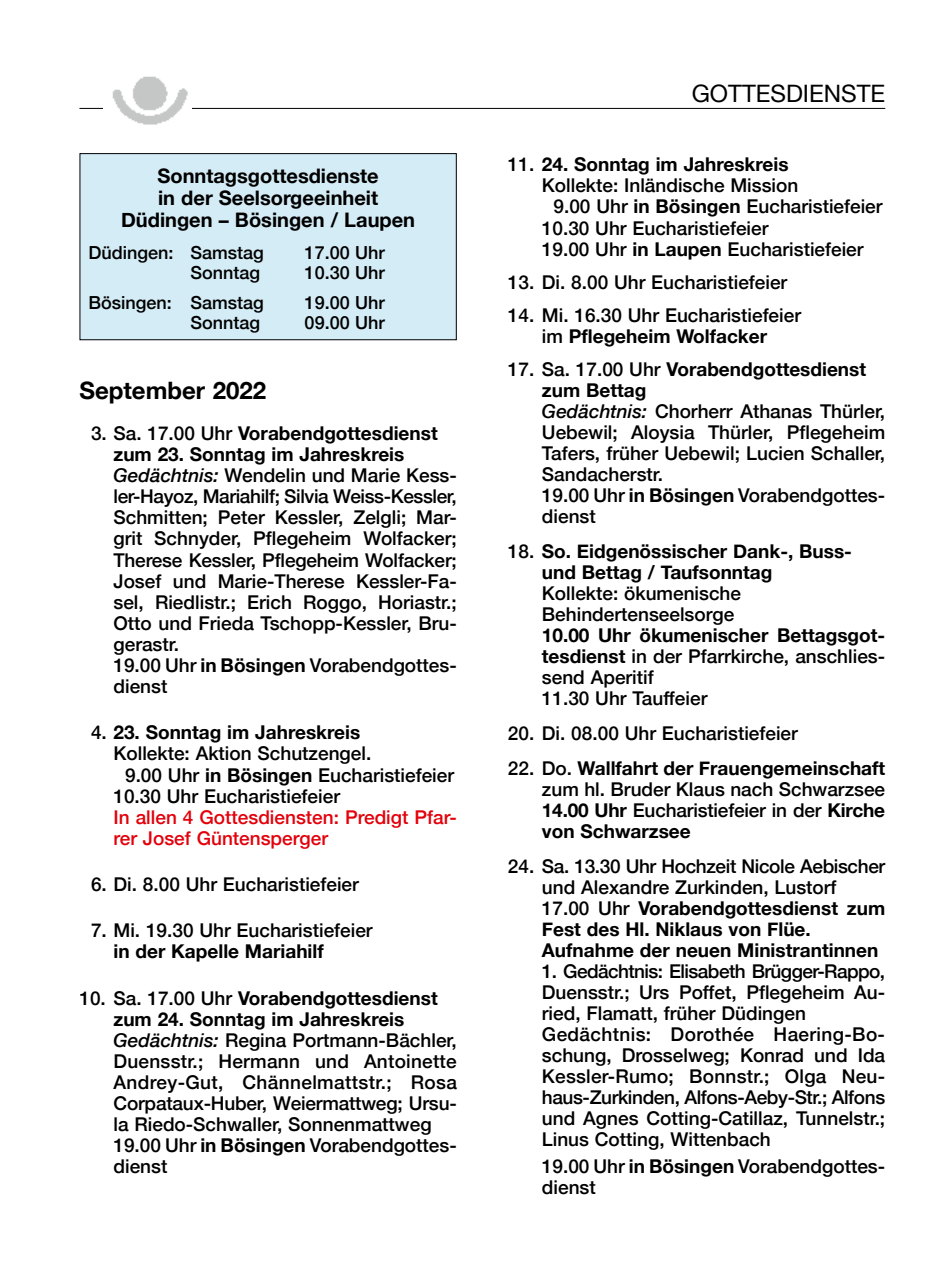
<style>
.page{position:relative;width:942px;height:1276px;background:#fff}
.page>*{position:absolute;margin:0;border:0;box-sizing:border-box;transform-origin:0 0}
.t1{font:700 24px "Helvetica Neue";color:#000}
.t2{font:24px "Helvetica Neue";color:#000}
.t3{font:700 20px/22px "Helvetica Neue";color:#000;text-align:center}
.t4{font:500 19px/21px "Helvetica Neue";color:#000}
.t5{font:700 19px/21px "Helvetica Neue";color:#000}
.t6{font:500 19px/21px "Helvetica Neue";color:#e3000b}
.t7{font:500 18px "Helvetica Neue";color:#000}
.s1{font-weight:700}
.s2{font-style:italic}
.s3{font-weight:500}
</style>
<div class="page">
<hr style="left:79px;top:108px;width:805px;height:1px;background:#000">
<div style="left:103px;top:66px;width:89px;height:73px;background:#fff"></div>
<img style="left:112px;top:76px;width:76px;height:49px">
<div style="left:80px;top:154px;width:376px;height:186px;background:#d4ecf5"></div>
<div style="left:79px;top:153px;width:377px;height:187px;border:1px solid #000"></div>
<p class="t3" style="left:121px;top:166px;width:295px">Sonntagsgottesdienste<br>in der Seelsorgeeinheit<br>Düdingen – Bösingen / Laupen</p>
<p class="t7" style="left:88px;top:238px;width:177px">Düdingen: Samstag</p>
<p class="t7" style="left:304px;top:238px;width:82px">17.00 Uhr</p>
<p class="t7" style="left:190px;top:258px;width:71px">Sonntag</p>
<p class="t7" style="left:304px;top:258px;width:82px">10.30 Uhr</p>
<p class="t7" style="left:88px;top:288px;width:177px">Bösingen: Samstag</p>
<p class="t7" style="left:304px;top:288px;width:82px">19.00 Uhr</p>
<p class="t7" style="left:190px;top:308px;width:71px">Sonntag</p>
<p class="t7" style="left:304px;top:308px;width:82px">09.00 Uhr</p>
<p class="t1" style="left:79px;top:371px;width:188px">September 2022</p>
<p class="t4" style="left:113px;top:421px;width:345px;text-indent:-22px">3. Sa. 17.00 Uhr <span class="s1">Vorabendgottesdienst zum 23. Sonntag im Jahreskreis </span><span class="s2">Gedächtnis:</span> Wendelin und Marie Kess&shy;ler-Hayoz, Mariahilf; Silvia Weiss-Kessler, Schmitten; Peter Kessler, Zelgli; Mar&shy;grit Schnyder, Pflegeheim Wolfacker; Therese Kessler, Pflegeheim Wolfacker; Josef und Marie-Therese Kessler-Fa&shy;sel, Riedlistr.; Erich Roggo, Horiastr.; Otto und Frieda Tschopp-Kessler, Bru&shy;gerastr.<br>19.00 Uhr <span class="s1">in Bösingen</span> Vorabendgottes&shy;dienst</p>
<p class="t5" style="left:91px;top:722px;width:270px"><span class="s3">4.</span> 23. Sonntag im Jahreskreis</p>
<p class="t4" style="left:113px;top:741px;width:259px">Kollekte: Aktion Schutzengel.</p>
<p class="t4" style="left:125px;top:763px;width:330px">9.00 Uhr <span class="s1">in Bösingen</span> Eucharistiefeier</p>
<p class="t4" style="left:113px;top:784px;width:228px">10.30 Uhr Eucharistiefeier</p>
<p class="t6" style="left:113px;top:805px;width:344px">In allen 4 Gottesdiensten: Predigt Pfar&shy;rer Josef Güntensperger</p>
<p class="t4" style="left:91px;top:872px;width:269px">6. Di. 8.00 Uhr Eucharistiefeier</p>
<p class="t4" style="left:91px;top:918px;width:283px">7. Mi. 19.30 Uhr Eucharistiefeier</p>
<p class="t5" style="left:113px;top:941px;width:212px">in der Kapelle Mariahilf</p>
<p class="t4" style="left:113px;top:985px;width:345px;text-indent:-34px">10. Sa. 17.00 Uhr <span class="s1">Vorabendgottesdienst zum 24. Sonntag im Jahreskreis </span><span class="s2">Gedächtnis:</span> Regina Portmann-Bächler, Duensstr.; Hermann und Antoinette Andrey-Gut, Chännelmattstr.; Rosa Corpataux-Huber, Weiermattweg; Ursu&shy;la Riedo-Schwaller, Sonnenmattweg 19.00 Uhr <span class="s1">in Bösingen</span> Vorabendgottes&shy;dienst</p>
<p class="t2" style="left:691px;top:76px;width:195px">GOTTESDIENSTE</p>
<p class="t5" style="left:507px;top:155px;width:282px"><span class="s3">11.</span> 24. Sonntag im Jahreskreis</p>
<p class="t4" style="left:541px;top:174px;width:258px">Kollekte: Inländische Mission</p>
<p class="t4" style="left:553px;top:195px;width:330px">9.00 Uhr <span class="s1">in Bösingen</span> Eucharistiefeier</p>
<p class="t4" style="left:541px;top:216px;width:228px">10.30 Uhr Eucharistiefeier</p>
<p class="t4" style="left:541px;top:237px;width:323px">19.00 Uhr <span class="s1">in Laupen</span> Eucharistiefeier</p>
<p class="t4" style="left:507px;top:270px;width:281px">13. Di. 8.00 Uhr Eucharistiefeier</p>
<p class="t4" style="left:507px;top:303px;width:294px;text-align:center">14. Mi. 16.30 Uhr Eucharistiefeier im <span class="s1">Pflegeheim Wolfacker</span></p>
<p class="t4" style="left:541px;top:357px;width:345px;text-indent:-34px">17. Sa. 17.00 Uhr <span class="s1">Vorabendgottesdienst zum Bettag<br></span><span class="s2">Gedächtnis:</span> Chorherr Athanas Thürler,<br>Uebewil; Aloysia Thürler, Pflegeheim<br>Tafers, früher Uebewil; Lucien Schaller,<br>Sandacherstr.<br>19.00 Uhr <span class="s1">in Bösingen</span> Vorabendgottes&shy;dienst</p>
<p class="t5" style="left:541px;top:541px;width:311px;text-indent:-34px"><span class="s3">18.</span> So. Eidgenössischer Dank-, Buss&shy;und Bettag / Taufsonntag</p>
<p class="t4" style="left:541px;top:581px;width:201px">Kollekte: ökumenische<br>Behindertenseelsorge</p>
<p class="t4" style="left:541px;top:623px;width:345px"><span class="s1">10.00 Uhr ökumenischer Bettagsgot&shy;tesdienst</span> in der Pfarrkirche, anschlies&shy;send Aperitif<br>11.30 Uhr Tauffeier</p>
<p class="t4" style="left:507px;top:721px;width:291px">20. Di. 08.00 Uhr Eucharistiefeier</p>
<p class="t4" style="left:541px;top:756px;width:345px;text-align:justify;text-indent:-34px">22. Do. <span class="s1">Wallfahrt der Frauengemeinschaft </span>zum hl. Bruder Klaus nach Schwarzsee <span class="s1">14.00 Uhr</span> Eucharistiefeier in der <span class="s1">Kirche von Schwarzsee</span></p>
<p class="t5" style="left:541px;top:856px;width:345px;text-indent:-34px"><span class="s3">24. Sa. 13.30 Uhr Hochzeit Nicole Aebischer und Alexandre Zurkinden, Lustorf 17.00 Uhr</span> Vorabendgottesdienst zum Fest des Hl. Niklaus von Flüe.<br>Aufnahme der neuen Ministrantinnen</p>
<p class="t4" style="left:541px;top:959px;width:345px">1. Gedächtnis: Elisabeth Brügger-Rappo, Duensstr.; Urs Poffet, Pflegeheim Au-- ried, Flamatt, früher Düdingen Gedächtnis: Dorothée Haering-Bo&shy;schung, Drosselweg; Konrad und Ida Kessler-Rumo; Bonnstr.; Olga Neu&shy;haus-Zurkinden, Alfons-Aeby-Str.; Alfons und Agnes Cotting-Catillaz, Tunnelstr.; Linus Cotting, Wittenbach</p>
<p class="t4" style="left:541px;top:1154px;width:343px">19.00 Uhr <span class="s1">in Bösingen</span> Vorabendgottes&shy;dienst</p>
</div>
